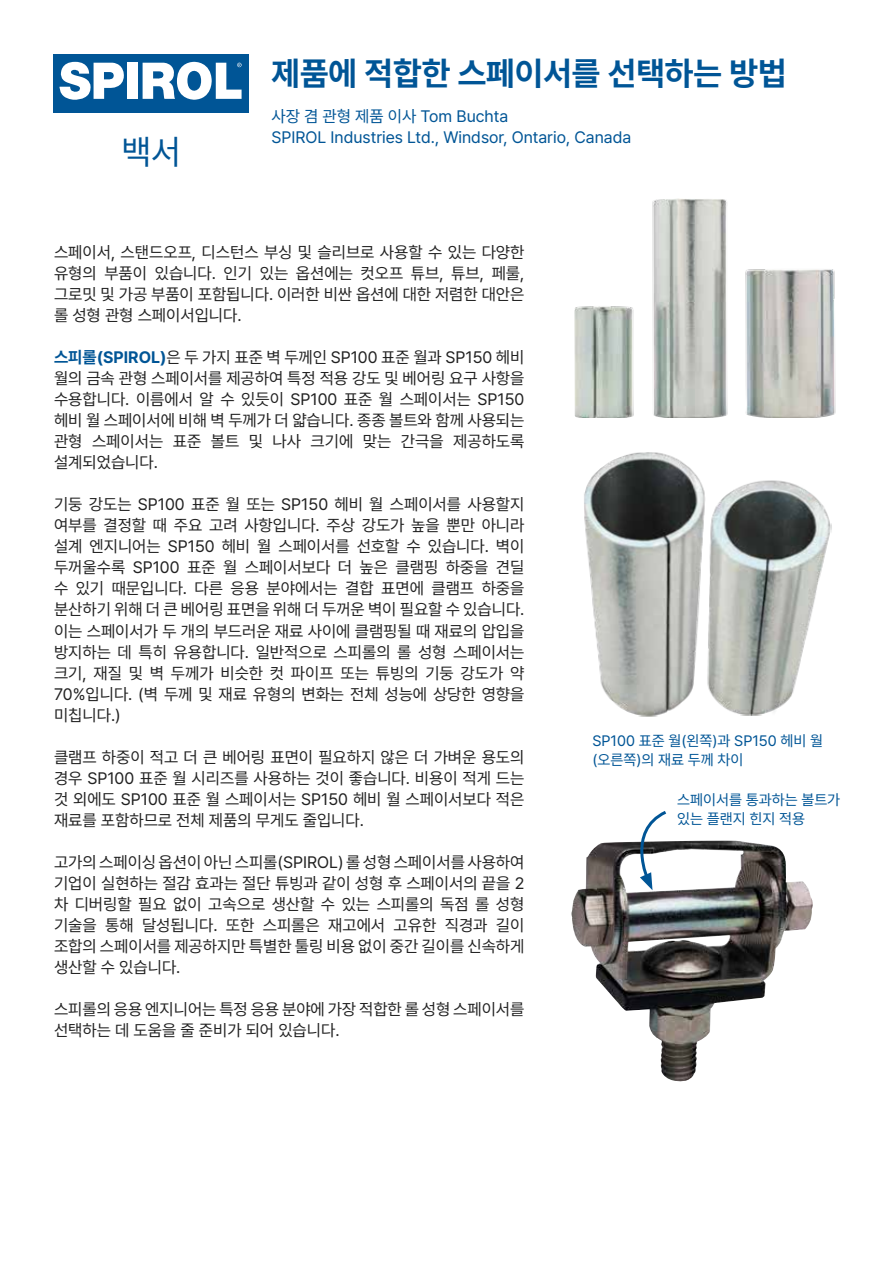
<style>
.page{position:relative;width:893px;height:1263px;background:#fff}
.page>*{position:absolute;margin:0;border:0;box-sizing:border-box;transform-origin:0 0}
.t1{font:34.5px "Pretendard";color:#005596}
.t2{font:700 33px "Pretendard";color:#005596}
.t3{font:16.5px/21px "Pretendard";color:#212121;text-align:justify}
.t4{font:16.5px/21px "Pretendard";color:#005596}
.t5{font:15px/19.5px "Pretendard";color:#005596}
.s1{font-weight:700;color:#005596}
</style>
<div class="page">
<div style="left:53px;top:54px;width:196px;height:58px;background:#005596"></div>
<div style="left:127px;top:63px;width:11px;height:36px;background:#fff"></div>
<svg style="left:59px;top:62px;width:65px;height:38px"></svg>
<svg style="left:143px;top:61px;width:99px;height:39px"></svg>
<img style="left:574px;top:198px;width:262px;height:220px">
<img style="left:584px;top:452px;width:248px;height:265px">
<img style="left:571px;top:841px;width:242px;height:240px">
<svg style="left:626px;top:811px;width:43px;height:79px"></svg>
<h1 class="t1" style="left:122px;top:127px;width:61px">백서</h1>
<h2 class="t2" style="left:272px;top:49px;width:517px">제품에 적합한 스페이서를 선택하는 방법</h2>
<p class="t4" style="left:272px;top:105px;width:361px">사장 겸 관형 제품 이사 Tom Buchta<br>SPIROL Industries Ltd., Windsor, Ontario, Canada</p>
<p class="t3" style="left:54px;top:242px;width:472px">스페이서, 스탠드오프, 디스턴스 부싱 및 슬리브로 사용할 수 있는 다양한 유형의 부품이 있습니다. 인기 있는 옵션에는 컷오프 튜브, 튜브, 페룰, 그로밋 및 가공 부품이 포함됩니다. 이러한 비싼 옵션에 대한 저렴한 대안은 롤 성형 관형 스페이서입니다.</p>
<p class="t3" style="left:54px;top:347px;width:472px"><span class="s1">스피롤(SPIROL)</span>은 두 가지 표준 벽 두께인 SP100 표준 월과 SP150 헤비 월의 금속 관형 스페이서를 제공하여 특정 적용 강도 및 베어링 요구 사항을 수용합니다. 이름에서 알 수 있듯이 SP100 표준 월 스페이서는 SP150 헤비 월 스페이서에 비해 벽 두께가 더 얇습니다. 종종 볼트와 함께 사용되는 관형 스페이서는 표준 볼트 및 나사 크기에 맞는 간극을 제공하도록 설계되었습니다.</p>
<p class="t3" style="left:54px;top:494px;width:472px">기둥 강도는 SP100 표준 월 또는 SP150 헤비 월 스페이서를 사용할지 여부를 결정할 때 주요 고려 사항입니다. 주상 강도가 높을 뿐만 아니라 설계 엔지니어는 SP150 헤비 월 스페이서를 선호할 수 있습니다. 벽이 두꺼울수록 SP100 표준 월 스페이서보다 더 높은 클램핑 하중을 견딜 수 있기 때문입니다. 다른 응용 분야에서는 결합 표면에 클램프 하중을 분산하기 위해 더 큰 베어링 표면을 위해 더 두꺼운 벽이 필요할 수 있습니다. 이는 스페이서가 두 개의 부드러운 재료 사이에 클램핑될 때 재료의 압입을 방지하는 데 특히 유용합니다. 일반적으로 스피롤의 롤 성형 스페이서는 크기, 재질 및 벽 두께가 비슷한 컷 파이프 또는 튜빙의 기둥 강도가 약 70%입니다. (벽 두께 및 재료 유형의 변화는 전체 성능에 상당한 영향을 미칩니다.)</p>
<p class="t3" style="left:54px;top:746px;width:472px">클램프 하중이 적고 더 큰 베어링 표면이 필요하지 않은 더 가벼운 용도의 경우 SP100 표준 월 시리즈를 사용하는 것이 좋습니다. 비용이 적게 드는 것 외에도 SP100 표준 월 스페이서는 SP150 헤비 월 스페이서보다 적은 재료를 포함하므로 전체 제품의 무게도 줄입니다.</p>
<p class="t3" style="left:54px;top:851px;width:472px">고가의 스페이싱 옵션이 아닌 스피롤(SPIROL) 롤 성형 스페이서를 사용하여 기업이 실현하는 절감 효과는 절단 튜빙과 같이 성형 후 스페이서의 끝을 2 차 디버링할 필요 없이 고속으로 생산할 수 있는 스피롤의 독점 롤 성형 기술을 통해 달성됩니다. 또한 스피롤은 재고에서 고유한 직경과 길이 조합의 스페이서를 제공하지만 특별한 툴링 비용 없이 중간 길이를 신속하게 생산할 수 있습니다.</p>
<p class="t3" style="left:54px;top:998px;width:472px">스피롤의 응용 엔지니어는 특정 응용 분야에 가장 적합한 롤 성형 스페이서를 선택하는 데 도움을 줄 준비가 되어 있습니다.</p>
<p class="t5" style="left:592px;top:730px;width:232px">SP100 표준 월(왼쪽)과 SP150 헤비 월 (오른쪽)의 재료 두께 차이</p>
<p class="t5" style="left:677px;top:789px;width:165px">스페이서를 통과하는 볼트가 있는 플랜지 힌지 적용</p>
</div>
